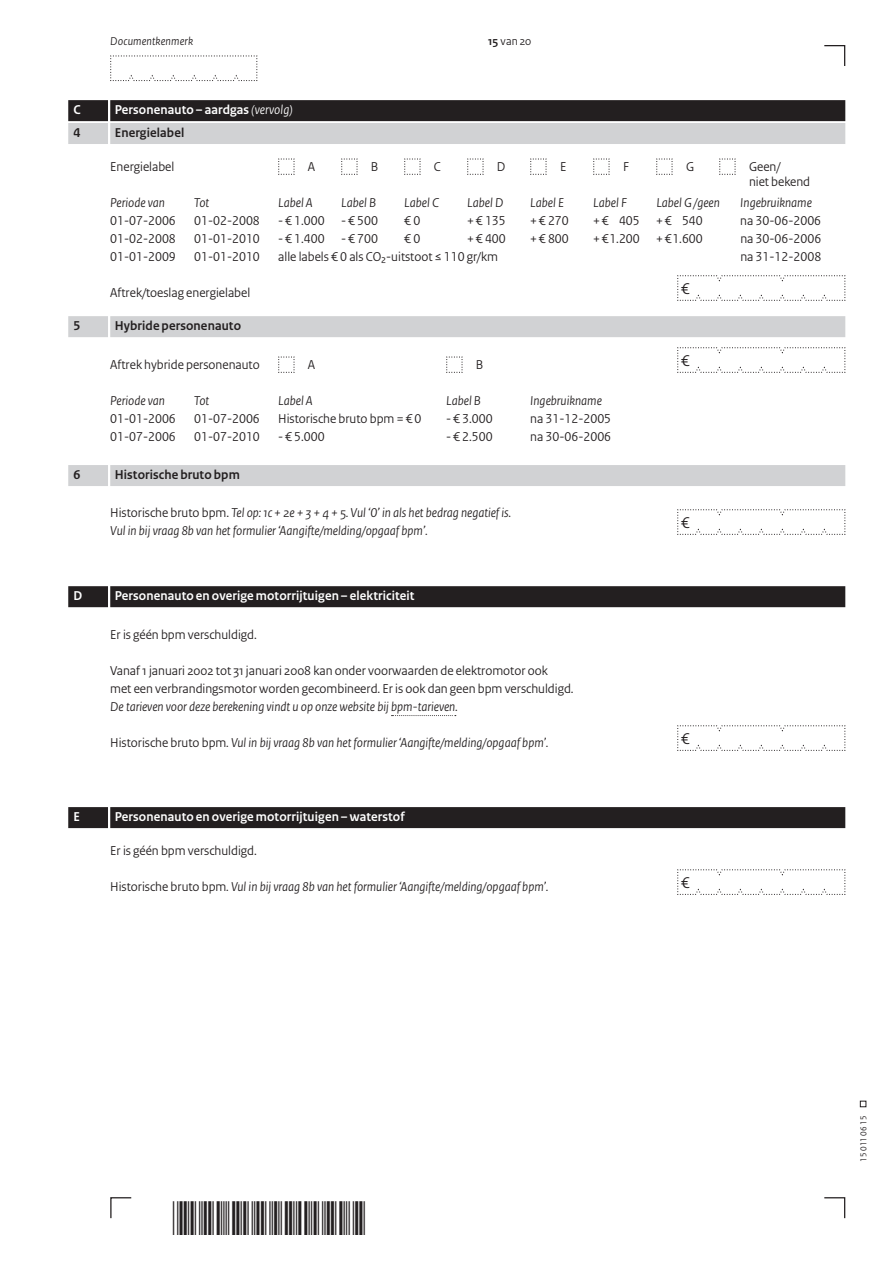
<style>
.page{position:relative;width:893px;height:1263px;background:#fff}
.page>*{position:absolute;margin:0;border:0;box-sizing:border-box;transform-origin:0 0}
.t1{font:16.5px "Rijksoverheid Sans Heading";color:#231f20}
.t2{font:13.5px/15px "Rijksoverheid Sans Heading";color:#231f20}
.t3{font:italic 13.5px/18px "Rijksoverheid Sans Heading";color:#231f20}
.t4{font:700 13.5px "Rijksoverheid Sans Heading";letter-spacing:.01em;color:#fff}
.t5{font:700 13.5px "Rijksoverheid Sans Heading";letter-spacing:.01em;color:#231f20}
.t6{font:italic 12px "Rijksoverheid Sans Heading";letter-spacing:.015em;color:#231f20}
.t7{font:12px "Rijksoverheid Sans Heading";color:#231f20}
.t8{font:9px "Rijksoverheid Sans Heading";color:#231f20}
.s1{font-weight:400;font-style:italic}
.s2{font-weight:700}
.s3{font-style:normal}
</style>
<div class="page">
<svg style="left:824px;top:1197px;width:22px;height:22px"></svg>
<svg style="left:110px;top:1197px;width:22px;height:22px"></svg>
<svg style="left:824px;top:45px;width:22px;height:21px"></svg>
<svg style="left:860px;top:1101px;width:6px;height:6px"></svg>
<div style="left:110px;top:123px;width:735px;height:21px;background:#d1d2d4"></div>
<div style="left:68px;top:123px;width:40px;height:21px;background:#d1d2d4"></div>
<div style="left:110px;top:316px;width:735px;height:21px;background:#d1d2d4"></div>
<div style="left:68px;top:316px;width:40px;height:21px;background:#d1d2d4"></div>
<div style="left:110px;top:465px;width:735px;height:21px;background:#d1d2d4"></div>
<div style="left:68px;top:465px;width:40px;height:21px;background:#d1d2d4"></div>
<div style="left:110px;top:586px;width:735px;height:21px;background:#231f20"></div>
<div style="left:68px;top:586px;width:40px;height:21px;background:#231f20"></div>
<div style="left:110px;top:807px;width:735px;height:21px;background:#231f20"></div>
<div style="left:68px;top:807px;width:40px;height:21px;background:#231f20"></div>
<svg style="left:278px;top:158px;width:17px;height:17px"></svg>
<svg style="left:341px;top:158px;width:17px;height:17px"></svg>
<svg style="left:404px;top:158px;width:17px;height:17px"></svg>
<svg style="left:467px;top:158px;width:17px;height:17px"></svg>
<svg style="left:530px;top:158px;width:17px;height:17px"></svg>
<svg style="left:593px;top:158px;width:17px;height:17px"></svg>
<svg style="left:656px;top:158px;width:17px;height:17px"></svg>
<svg style="left:719px;top:158px;width:17px;height:17px"></svg>
<svg style="left:677px;top:275px;width:169px;height:26px"></svg>
<svg style="left:278px;top:356px;width:17px;height:17px"></svg>
<svg style="left:446px;top:356px;width:17px;height:17px"></svg>
<svg style="left:677px;top:347px;width:169px;height:26px"></svg>
<svg style="left:677px;top:509px;width:169px;height:26px"></svg>
<svg style="left:392px;top:715px;width:64px;height:1px"></svg>
<svg style="left:677px;top:725px;width:169px;height:26px"></svg>
<svg style="left:677px;top:869px;width:169px;height:26px"></svg>
<div style="left:110px;top:100px;width:735px;height:21px;background:#231f20"></div>
<div style="left:68px;top:100px;width:40px;height:21px;background:#231f20"></div>
<svg style="left:110px;top:55px;width:148px;height:26px"></svg>
<p class="t6" style="left:110px;top:34px;width:84px">Documentkenmerk</p>
<p class="t4" style="left:74px;top:102px;width:9px">C</p>
<p class="t4" style="left:115px;top:102px;width:180px">Personenauto – aardgas <span class="s1">(vervolg)</span></p>
<p class="t7" style="left:488px;top:34px;width:45px"><span class="s2">15</span> van 20</p>
<p class="t5" style="left:74px;top:125px;width:8px">4</p>
<p class="t5" style="left:115px;top:125px;width:71px">Energielabel</p>
<p class="t2" style="left:110px;top:159px;width:66px">Energielabel</p>
<p class="t2" style="left:308px;top:159px;width:9px">A</p>
<p class="t2" style="left:371px;top:159px;width:9px">B</p>
<p class="t2" style="left:434px;top:159px;width:8px">C</p>
<p class="t2" style="left:497px;top:159px;width:10px">D</p>
<p class="t2" style="left:560px;top:159px;width:8px">E</p>
<p class="t2" style="left:623px;top:159px;width:7px">F</p>
<p class="t2" style="left:686px;top:159px;width:10px">G</p>
<p class="t2" style="left:749px;top:159px;width:63px">Geen/<br>niet bekend</p>
<p class="t3" style="left:110px;top:194px;width:56px">Periode van</p>
<p class="t3" style="left:194px;top:194px;width:17px">Tot</p>
<p class="t3" style="left:278px;top:194px;width:36px">Label A</p>
<p class="t3" style="left:341px;top:194px;width:36px">Label B</p>
<p class="t3" style="left:404px;top:194px;width:36px">Label C</p>
<p class="t3" style="left:467px;top:194px;width:38px">Label D</p>
<p class="t3" style="left:530px;top:194px;width:35px">Label E</p>
<p class="t3" style="left:593px;top:194px;width:35px">Label F</p>
<p class="t3" style="left:656px;top:194px;width:65px">Label G/geen</p>
<p class="t3" style="left:740px;top:194px;width:73px">Ingebruikname</p>
<p class="t2" style="left:110px;top:213px;width:67px">01-07-2006</p>
<p class="t2" style="left:194px;top:213px;width:67px">01-02-2008</p>
<p class="t2" style="left:278px;top:213px;width:101px">-€ 1.000 -€ 500</p>
<p class="t2" style="left:404px;top:213px;width:18px">€0</p>
<p class="t2" style="left:467px;top:213px;width:40px">+€135</p>
<p class="t2" style="left:530px;top:213px;width:40px">+€270</p>
<p class="t2" style="left:593px;top:213px;width:111px">+€ 405 +€ 540</p>
<p class="t2" style="left:740px;top:213px;width:82px">na 30-06-2006</p>
<p class="t2" style="left:110px;top:231px;width:67px">01-02-2008</p>
<p class="t2" style="left:194px;top:231px;width:67px">01-01-2010</p>
<p class="t2" style="left:278px;top:231px;width:101px">-€ 1.400 -€ 700</p>
<p class="t2" style="left:404px;top:231px;width:18px">€0</p>
<p class="t2" style="left:467px;top:231px;width:40px">+€400</p>
<p class="t2" style="left:530px;top:231px;width:40px">+€800</p>
<p class="t2" style="left:593px;top:231px;width:111px">+€1.200 +€1.600</p>
<p class="t2" style="left:740px;top:231px;width:82px">na 30-06-2006</p>
<p class="t2" style="left:110px;top:249px;width:67px">01-01-2009</p>
<p class="t2" style="left:194px;top:249px;width:67px">01-01-2010</p>
<p class="t2" style="left:278px;top:249px;width:221px">alle labels € 0 als CO2-uitstoot ≤ 110 gr/km</p>
<p class="t2" style="left:740px;top:249px;width:82px">na 31-12-2008</p>
<p class="t2" style="left:110px;top:285px;width:141px">Aftrek/toeslag energielabel</p>
<p class="t1" style="left:681px;top:279px;width:10px">€</p>
<p class="t5" style="left:73px;top:318px;width:8px">5</p>
<p class="t5" style="left:115px;top:318px;width:128px">Hybride personenauto</p>
<p class="t2" style="left:110px;top:357px;width:151px">Aftrek hybride personenauto</p>
<p class="t2" style="left:308px;top:357px;width:9px">A</p>
<p class="t2" style="left:476px;top:357px;width:9px">B</p>
<p class="t1" style="left:681px;top:351px;width:10px">€</p>
<p class="t3" style="left:110px;top:392px;width:56px">Periode van</p>
<p class="t3" style="left:194px;top:392px;width:17px">Tot</p>
<p class="t3" style="left:278px;top:392px;width:36px">Label A</p>
<p class="t3" style="left:446px;top:392px;width:36px">Label B</p>
<p class="t3" style="left:530px;top:392px;width:73px">Ingebruikname</p>
<p class="t2" style="left:110px;top:411px;width:67px">01-01-2006</p>
<p class="t2" style="left:194px;top:411px;width:67px">01-07-2006</p>
<p class="t2" style="left:278px;top:411px;width:145px">Historische bruto bpm = €0</p>
<p class="t2" style="left:446px;top:411px;width:48px">-€ 3.000</p>
<p class="t2" style="left:530px;top:411px;width:82px">na 31-12-2005</p>
<p class="t2" style="left:110px;top:429px;width:67px">01-07-2006</p>
<p class="t2" style="left:194px;top:429px;width:67px">01-07-2010</p>
<p class="t2" style="left:278px;top:429px;width:48px">-€ 5.000</p>
<p class="t2" style="left:446px;top:429px;width:48px">-€ 2.500</p>
<p class="t2" style="left:530px;top:429px;width:82px">na 30-06-2006</p>
<p class="t5" style="left:73px;top:467px;width:8px">6</p>
<p class="t5" style="left:115px;top:467px;width:127px">Historische bruto bpm</p>
<p class="t3" style="left:110px;top:504px;width:402px"><span class="s3">Historische bruto bpm.</span> Tel op: 1c + 2e + 3 + 4 + 5. Vul ‘0’ in als het bedrag negatief is.<br>Vul in bij vraag 8b van het formulier ‘Aangifte/melding/opgaaf bpm’.</p>
<p class="t1" style="left:681px;top:513px;width:10px">€</p>
<p class="t4" style="left:74px;top:588px;width:10px">D</p>
<p class="t4" style="left:115px;top:588px;width:301px">Personenauto en overige motorrijtuigen – elektriciteit</p>
<p class="t2" style="left:110px;top:627px;width:148px">Er is géén bpm verschuldigd.</p>
<p class="t2" style="left:110px;top:662px;width:465px;line-height:18px">Vanaf 1 januari 2002 tot 31 januari 2008 kan onder voorwaarden de elektromotor ook<br>met een verbrandingsmotor worden gecombineerd. Er is ook dan geen bpm verschuldigd.</p>
<p class="t3" style="left:110px;top:698px;width:349px">De tarieven voor deze berekening vindt u op onze website bij bpm‑tarieven.</p>
<p class="t3" style="left:110px;top:734px;width:440px"><span class="s3">Historische bruto bpm</span>. Vul in bij vraag 8b van het formulier ‘Aangifte/melding/opgaaf bpm’.</p>
<p class="t1" style="left:681px;top:729px;width:10px">€</p>
<p class="t4" style="left:74px;top:809px;width:8px">E</p>
<p class="t4" style="left:115px;top:809px;width:291px">Personenauto en overige motorrijtuigen – waterstof</p>
<p class="t2" style="left:110px;top:843px;width:148px">Er is géén bpm verschuldigd.</p>
<p class="t3" style="left:110px;top:878px;width:440px"><span class="s3">Historische bruto bpm</span>. Vul in bij vraag 8b van het formulier ‘Aangifte/melding/opgaaf bpm’.</p>
<p class="t1" style="left:681px;top:873px;width:10px">€</p>
<p class="t8" style="left:858px;top:1161px;width:47px;rotate:-90deg">15 011 06 15</p>
</div>
